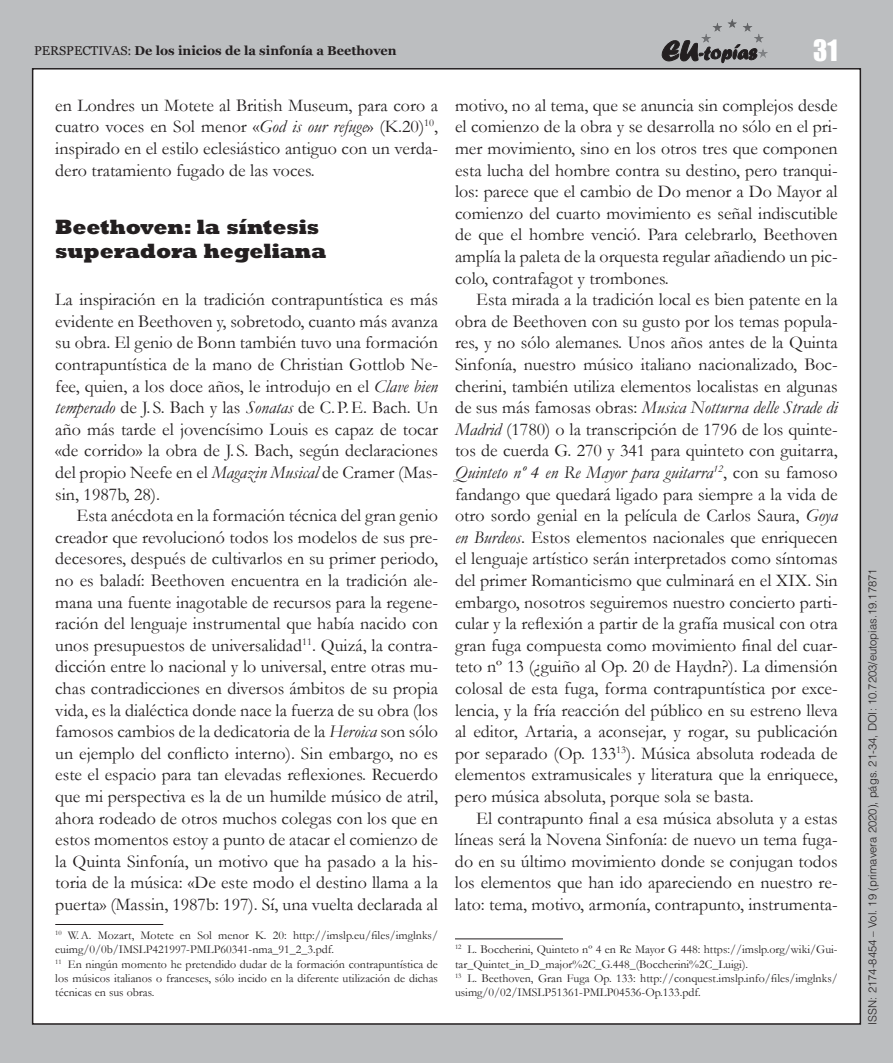
<style>
.page{position:relative;width:893px;height:1063px;background:#bcbec0}
.page>*{position:absolute;margin:0;border:0;box-sizing:border-box;transform-origin:0 0}
.t1{font:27px "Impact";color:#fff}
.t2{font:800 21px/24px "Rockwell Std";letter-spacing:-.01em;color:#231f20}
.t3{font:18px/21.6px "Garamond";color:#231f20;text-align:justify}
.t4{font:700 12.75px "Georgia";color:#231f20}
.t5{font:12px/14.4px "Garamond";color:#231f20}
.t6{font:300 11.25px "Helvetica";color:#231f20}
.s1{font-weight:400}
.s2{font-style:italic}
</style>
<div class="page">
<div style="left:33px;top:69px;width:827px;height:955px;background:#fff"></div>
<svg style="left:662px;top:40px;width:94px;height:23px"></svg>
<hr style="left:701px;top:19px;width:67px;height:1px;background:#595a5c">
<hr style="left:701px;top:20px;width:67px;height:1px;background:#5a5b5d">
<hr style="left:701px;top:21px;width:67px;height:1px;background:#5b5c5e">
<hr style="left:701px;top:22px;width:67px;height:1px;background:#5c5d60">
<hr style="left:701px;top:23px;width:67px;height:1px;background:#5d5e61">
<hr style="left:701px;top:24px;width:67px;height:1px;background:#5f6062">
<hr style="left:701px;top:25px;width:67px;height:1px;background:#606163">
<hr style="left:701px;top:26px;width:67px;height:1px;background:#616365">
<hr style="left:701px;top:27px;width:67px;height:1px;background:#626366">
<hr style="left:701px;top:28px;width:67px;height:1px;background:#646568">
<hr style="left:701px;top:29px;width:67px;height:1px;background:#656668">
<hr style="left:701px;top:30px;width:67px;height:1px;background:#656769">
<hr style="left:701px;top:31px;width:67px;height:1px;background:#67696b">
<hr style="left:701px;top:32px;width:67px;height:1px;background:#68696c">
<hr style="left:701px;top:33px;width:67px;height:1px;background:#6a6b6d">
<hr style="left:701px;top:34px;width:67px;height:1px;background:#6a6c6e">
<hr style="left:701px;top:35px;width:67px;height:1px;background:#6c6d70">
<hr style="left:701px;top:36px;width:67px;height:1px;background:#6d6e71">
<hr style="left:701px;top:37px;width:67px;height:1px;background:#6e7072">
<hr style="left:701px;top:38px;width:67px;height:1px;background:#6f7173">
<hr style="left:701px;top:39px;width:67px;height:1px;background:#717275">
<hr style="left:701px;top:40px;width:67px;height:1px;background:#717376">
<hr style="left:701px;top:41px;width:67px;height:1px;background:#727476">
<hr style="left:701px;top:42px;width:67px;height:1px;background:#747578">
<hr style="left:701px;top:43px;width:67px;height:1px;background:#757679">
<hr style="left:701px;top:44px;width:67px;height:1px;background:#76787a">
<hr style="left:701px;top:45px;width:67px;height:1px;background:#77787b">
<hr style="left:701px;top:46px;width:67px;height:1px;background:#787a7c">
<hr style="left:701px;top:47px;width:67px;height:1px;background:#797b7d">
<hr style="left:701px;top:48px;width:67px;height:1px;background:#7b7c7f">
<hr style="left:701px;top:49px;width:67px;height:1px;background:#7b7d80">
<hr style="left:701px;top:50px;width:67px;height:1px;background:#7c7e81">
<hr style="left:701px;top:51px;width:67px;height:1px;background:#7d7f82">
<hr style="left:701px;top:52px;width:67px;height:1px;background:#7e8083">
<hr style="left:701px;top:53px;width:67px;height:1px;background:#808284">
<hr style="left:701px;top:54px;width:67px;height:1px;background:#818285">
<hr style="left:701px;top:55px;width:67px;height:1px;background:#828486">
<hr style="left:701px;top:56px;width:67px;height:1px;background:#838587">
<hr style="left:701px;top:57px;width:67px;height:1px;background:#848689">
<hr style="left:55px;top:924px;width:108px;height:1px;background:#231f20">
<hr style="left:455px;top:939px;width:108px;height:1px;background:#231f20">
<p class="t4" style="left:34px;top:41px;width:364px"><span class="s1">PERSPECTIVAS:</span> De los inicios de la sinfonía a Beethoven</p>
<p class="t3" style="left:55px;top:94px;width:384px">en Londres un Motete al British Museum, para coro a cuatro voces en Sol menor «<span class="s2">God is our refuge</span>» (K.20)<sup>10</sup>, inspirado en el estilo eclesiástico antiguo con un verda&shy;dero tratamiento fugado de las voces.</p>
<p class="t2" style="left:55px;top:214px;width:273px">Beethoven: la síntesis superadora hegeliana</p>
<p class="t3" style="left:55px;top:288px;width:384px">La inspiración en la tradición contrapuntística es más evidente en Beethoven y, sobretodo, cuanto más avanza su obra. El genio de Bonn también tuvo una formación contrapuntística de la mano de Christian Gottlob Ne&shy;fee, quien, a los doce años, le introdujo en el <span class="s2">Clave bien temperado</span> de J. S. Bach y las <span class="s2">Sonatas</span> de C.P.E. Bach. Un año más tarde el jovencísimo Louis es capaz de tocar «de corrido» la obra de J. S. Bach, según declaraciones del propio Neefe en el <span class="s2">Magazin Musical</span> de Cramer (Mas&shy;sin, 1987b, 28).</p>
<p class="t3" style="left:55px;top:504px;width:384px;text-indent:21px">Esta anécdota en la formación técnica del gran genio creador que revolucionó todos los modelos de sus pre&shy;decesores, después de cultivarlos en su primer periodo, no es baladí: Beethoven encuentra en la tradición ale&shy;mana una fuente inagotable de recursos para la regene&shy;ración del lenguaje instrumental que había nacido con unos presupuestos de universalidad<sup>11</sup>. Quizá, la contra&shy;dicción entre lo nacional y lo universal, entre otras mu&shy;chas contradicciones en diversos ámbitos de su propia vida, es la dialéctica donde nace la fuerza de su obra (los famosos cambios de la dedicatoria de la <span class="s2">Heroica</span> son sólo un ejemplo del conflicto interno). Sin embargo, no es este el espacio para tan elevadas reflexiones. Recuerdo que mi perspectiva es la de un humilde músico de atril, ahora rodeado de otros muchos colegas con los que en estos momentos estoy a punto de atacar el comienzo de la Quinta Sinfonía, un motivo que ha pasado a la his&shy;toria de la música: «De este modo el destino llama a la puerta» (Massin, 1987b: 197). Sí, una vuelta declarada al</p>
<p class="t5" style="left:55px;top:928px;width:384px"><sup>10</sup> W.A. Mozart, Motete en Sol menor K. 20: http://imslp.eu/files/imglnks/ euimg/0/0b/IMSLP421997-PMLP60341-nma_91_2_3.pdf.<br><sup>11</sup> En ningún momento he pretendido dudar de la formación contrapuntística de los músicos italianos o franceses, sólo incido en la diferente utilización de dichas técnicas en sus obras.</p>
<h1 class="t1" style="left:813px;top:29px;width:26px">31</h1>
<p class="t3" style="left:455px;top:94px;width:384px">motivo, no al tema, que se anuncia sin complejos desde el comienzo de la obra y se desarrolla no sólo en el pri&shy;mer movimiento, sino en los otros tres que componen esta lucha del hombre contra su destino, pero tranqui&shy;los: parece que el cambio de Do menor a Do Mayor al comienzo del cuarto movimiento es señal indiscutible de que el hombre venció. Para celebrarlo, Beethoven amplía la paleta de la orquesta regular añadiendo un pic&shy;colo, contrafagot y trombones.</p>
<p class="t3" style="left:455px;top:288px;width:384px;text-indent:21px">Esta mirada a la tradición local es bien patente en la obra de Beethoven con su gusto por los temas popula&shy;res, y no sólo alemanes. Unos años antes de la Quinta Sinfonía, nuestro músico italiano nacionalizado, Boc&shy;cherini, también utiliza elementos localistas en algunas de sus más famosas obras: <span class="s2">Musica Notturna delle Strade di Madrid</span> (1780) o la transcripción de 1796 de los quinte&shy;tos de cuerda G. 270 y 341 para quinteto con guitarra, <span class="s2">Quinteto nº 4 en Re Mayor para guitarra</span><sup>12</sup>, con su famoso fandango que quedará ligado para siempre a la vida de otro sordo genial en la película de Carlos Saura, <span class="s2">Goya en Burdeos</span>. Estos elementos nacionales que enriquecen el lenguaje artístico serán interpretados como síntomas del primer Romanticismo que culminará en el XIX. Sin embargo, nosotros seguiremos nuestro concierto parti&shy;cular y la reflexión a partir de la grafía musical con otra gran fuga compuesta como movimiento final del cuar&shy;teto nº 13 (¿guiño al Op. 20 de Haydn?). La dimensión colosal de esta fuga, forma contrapuntística por exce&shy;lencia, y la fría reacción del público en su estreno lleva al editor, Artaria, a aconsejar, y rogar, su publicación por separado (Op. 133<sup>13</sup>). Música absoluta rodeada de elementos extramusicales y literatura que la enriquece, pero música absoluta, porque sola se basta.</p>
<p class="t3" style="left:455px;top:807px;width:384px;text-indent:21px">El contrapunto final a esa música absoluta y a estas líneas será la Novena Sinfonía: de nuevo un tema fuga&shy;do en su último movimiento donde se conjugan todos los elementos que han ido apareciendo en nuestro re&shy;lato: tema, motivo, armonía, contrapunto, instrumenta-</p>
<p class="t5" style="left:455px;top:942px;width:384px"><sup>12</sup> L. Boccherini, Quinteto nº 4 en Re Mayor G 448: https://imslp.org/wiki/Gui&shy;tar_Quintet_in_D_major%2C_G.448_(Boccherini%2C_Luigi).<br><sup>13</sup> L. Beethoven, Gran Fuga Op. 133: http://conquest.imslp.info/files/imglnks/ usimg/0/02/IMSLP51361-PMLP04536-Op.133.pdf.</p>
<p class="t6" style="left:865px;top:1025px;width:458px;rotate:-90deg">ISSN: 2174-8454 – Vol. 19 (primavera 2020), págs. 21-34, DOI: 10.7203/eutopias.19.17871</p>
</div>
